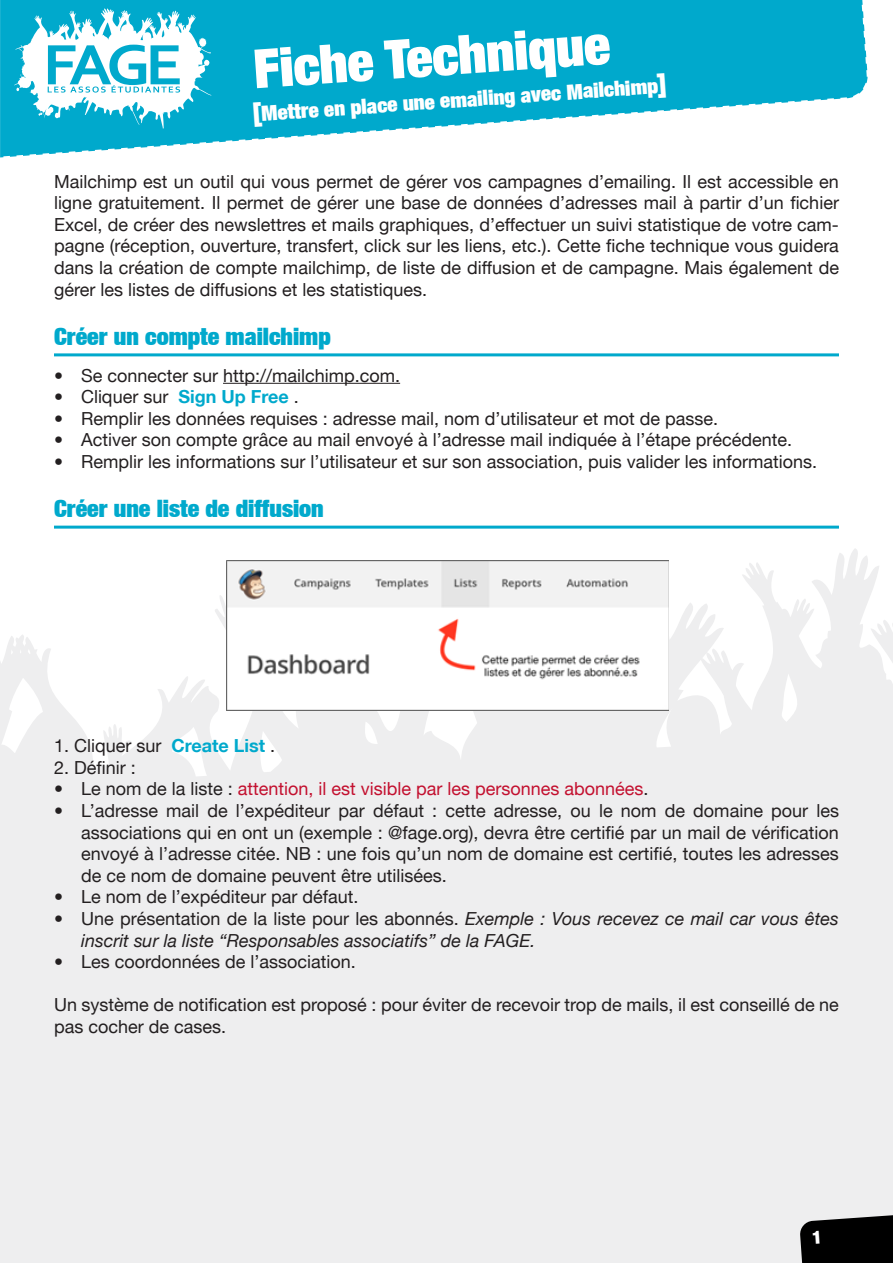
<style>
.page{position:relative;width:893px;height:1263px;background:#fff}
.page>*{position:absolute;margin:0;border:0;box-sizing:border-box;transform-origin:0 0}
.Titres_bandeaux{font:900 expanded 54px "Helvetica Neue LT";color:#fff}
.Titres_FT{font:900 expanded 24px "Helvetica Neue LT";color:#00a9cc}
.Titres_bandeaux-2{font:900 expanded 21px "Helvetica Neue LT";color:#fff}
.textes_FT{font:18px/21.6px "Helvetica Neue LT";color:#231f20;text-align:justify}
.t1{font:italic 18px/21.6px "Helvetica Neue LT";color:#231f20}
.t2{font:18px "Helvetica Neue LT";color:#c3102f}
.s1{font-size:27px}
.s2{font-weight:700;color:#00a9cc}
.s3{color:#231f20}
.s4{font-style:normal}
</style>
<div class="page">
<svg style="left:0;top:549px;width:893px;height:405px;fill:#eeeeef"></svg>
<div style="left:0;top:954px;width:893px;height:309px;background:#eeeeef"></div>
<svg style="left:0;top:0;width:868px;height:157px;fill:#00a9cc"></svg>
<svg style="left:14px;top:8px;width:198px;height:121px"></svg>
<hr style="left:54px;top:353px;width:785px;height:3px;background:#00a9cc">
<hr style="left:223px;top:383px;width:177px;height:1px;background:#231f20">
<hr style="left:54px;top:526px;width:785px;height:3px;background:#00a9cc">
<img style="left:226px;top:560px;width:442px;height:150px">
<svg style="left:800px;top:1197px;width:93px;height:66px;background:#505050"></svg>
<p class="Titres_bandeaux" style="left:251px;top:35px;width:358px;rotate:-4deg">Fiche Technique</p>
<p class="Titres_bandeaux-2" style="left:251px;top:101px;width:417px;rotate:-4deg"><span class="s1">[</span>Mettre en place une emailing avec Mailchimp<span class="s1">]</span></p>
<p class="textes_FT" style="left:54px;top:170px;width:786px">Mailchimp est un outil qui vous permet de gérer vos campagnes d’emailing. Il est accessible en ligne gratuitement. Il permet de gérer une base de données d’adresses mail à partir d’un fichier Excel, de créer des newslettres et mails graphiques, d’effectuer un suivi statistique de votre cam&shy;pagne (réception, ouverture, transfert, click sur les liens, etc.). Cette fiche technique vous guidera dans la création de compte mailchimp, de liste de diffusion et de campagne. Mais également de gérer les listes de diffusions et les statistiques.</p>
<p class="Titres_FT" style="left:54px;top:321px;width:278px">Créer un compte mailchimp</p>
<p class="textes_FT" style="left:54px;top:364px;width:348px">• Se connecter sur http://mailchimp.com.</p>
<p class="textes_FT" style="left:54px;top:386px;width:246px">• Cliquer sur <span class="s2">Sign Up Free</span> .</p>
<p class="textes_FT" style="left:54px;top:407px;width:666px">• Remplir les données requises : adresse mail, nom d’utilisateur et mot de passe.</p>
<p class="textes_FT" style="left:54px;top:429px;width:740px">• Activer son compte grâce au mail envoyé à l’adresse mail indiquée à l’étape précédente.</p>
<p class="textes_FT" style="left:54px;top:450px;width:765px">• Remplir les informations sur l’utilisateur et sur son association, puis valider les informations.</p>
<p class="Titres_FT" style="left:54px;top:493px;width:271px">Créer une liste de diffusion</p>
<p class="textes_FT" style="left:54px;top:735px;width:223px">1. Cliquer sur <span class="s2">Create List</span> .</p>
<p class="textes_FT" style="left:54px;top:756px;width:83px">2. Définir :</p>
<p class="t2" style="left:54px;top:778px;width:596px"><span class="s3">• Le nom de la liste :</span> attention, il est visible par les personnes abonnées<span class="s3">.</span></p>
<p class="textes_FT" style="left:81px;top:799px;width:759px;text-indent:-27px">• L’adresse mail de l’expéditeur par défaut : cette adresse, ou le nom de domaine pour les associations qui en ont un (exemple : @fage.org), devra être certifié par un mail de vérification envoyé à l’adresse citée. NB : une fois qu’un nom de domaine est certifié, toutes les adresses de ce nom de domaine peuvent être utilisées.</p>
<p class="textes_FT" style="left:54px;top:886px;width:306px">• Le nom de l’expéditeur par défaut.</p>
<p class="t1" style="left:81px;top:907px;width:759px;text-indent:-27px"><span class="s4">• Une présentation de la liste pour les abonnés.</span> Exemple : Vous recevez ce mail car vous êtes inscrit sur la liste “Responsables associatifs” de la FAGE.</p>
<p class="textes_FT" style="left:54px;top:951px;width:303px">• Les coordonnées de l’association.</p>
<p class="textes_FT" style="left:54px;top:994px;width:786px">Un système de notification est proposé : pour éviter de recevoir trop de mails, il est conseillé de ne pas cocher de cases.</p>
</div>
